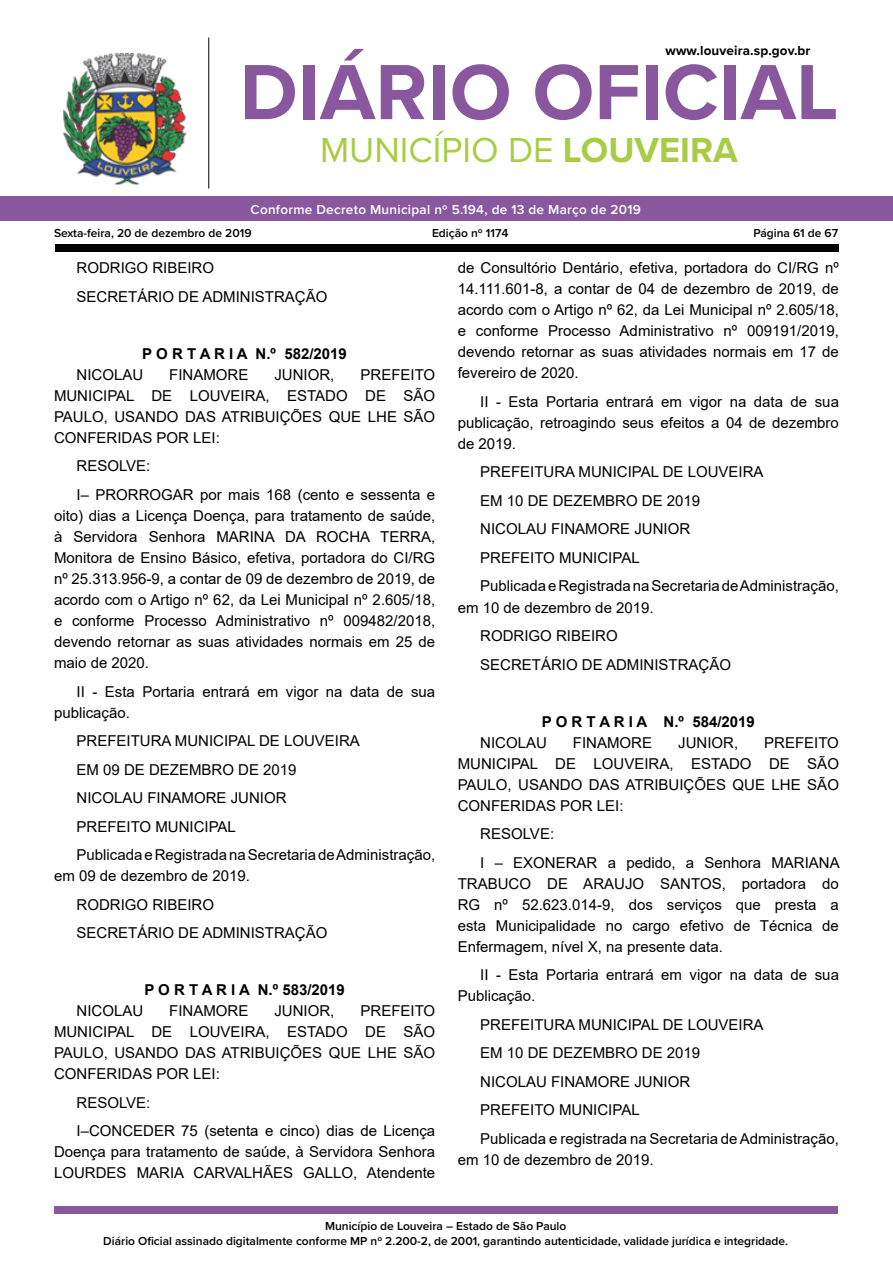
<style>
.page{position:relative;width:893px;height:1263px;background:#fff}
.page>*{position:absolute;margin:0;border:0;box-sizing:border-box;transform-origin:0 0}
.t1{font:700 81px "Proxima Nova";color:#88579d}
.t2{font:36px "Proxima Nova";color:#a7cd45}
._2_-_Corpo{font:15px/21px "Arial";color:#000;text-align:justify}
._1_-_Cabeçalho{font:700 15px "Arial";color:#000}
.t3{font:600 13.5px "Proxima Nova";letter-spacing:.02em;color:#fff}
.t4{font:700 13.5px "Proxima Nova";letter-spacing:.01em;color:#000}
.t5{font:600 12px/14.4px "Proxima Nova";color:#000;text-align:center}
.s1{font-weight:700}
</style>
<div class="page">
<div style="left:54px;top:1206px;width:783px;height:7px;background:#88579d"></div>
<img style="left:63px;top:53px;width:124px;height:132px">
<div style="left:0;top:196px;width:893px;height:24px;background:#88579d"></div>
<div style="left:56px;top:245px;width:783px;height:7px;background:#000"></div>
<hr style="left:208px;top:38px;width:1px;height:151px;background:#000">
<p class="t4" style="left:665px;top:41px;width:146px">www.louveira.sp.gov.br</p>
<h1 class="t1" style="left:240px;top:32px;width:600px">DIÁRIO OFICIAL</h1>
<h2 class="t2" style="left:320px;top:123px;width:419px">MUNICÍPIO DE <span class="s1">LOUVEIRA</span></h2>
<p class="t3" style="left:251px;top:199px;width:392px">Conforme Decreto Municipal nº 5.194, de 13 de Março de 2019</p>
<p class="t5" style="left:54px;top:226px;width:199px">Sexta-feira, 20 de dezembro de 2019</p>
<p class="t5" style="left:432px;top:226px;width:78px">Edição nº 1174</p>
<p class="t5" style="left:753px;top:226px;width:86px">Página 61 de 67</p>
<p class="_2_-_Corpo" style="left:76px;top:258px;width:139px">RODRIGO RIBEIRO</p>
<p class="_2_-_Corpo" style="left:76px;top:286px;width:252px">SECRETÁRIO DE ADMINISTRAÇÃO</p>
<p class="_1_-_Cabeçalho" style="left:142px;top:343px;width:206px">P O R T A R I A N.º 582/2019</p>
<p class="_2_-_Corpo" style="left:54px;top:364px;width:383px;text-indent:306px">PREFEITO MUNICIPAL DE LOUVEIRA, ESTADO DE SÃO PAULO, USANDO DAS ATRIBUIÇÕES QUE LHE SÃO CONFERIDAS POR LEI:</p>
<p class="_2_-_Corpo" style="left:76px;top:456px;width:75px">RESOLVE:</p>
<p class="_2_-_Corpo" style="left:54px;top:484px;width:383px;text-indent:22px">I– PRORROGAR por mais 168 (cento e sessenta e oito) dias a Licença Doença, para tratamento de saúde, à Servidora Senhora MARINA DA ROCHA TERRA, Monitora de Ensino Básico, efetiva, portadora do CI/RG nº 25.313.956-9, a contar de 09 de dezembro de 2019, de acordo com o Artigo nº 62, da Lei Municipal nº 2.605/18, e conforme Processo Administrativo nº 009482/2018, devendo retornar as suas atividades normais em 25 de maio de 2020.</p>
<p class="_2_-_Corpo" style="left:54px;top:681px;width:383px;text-indent:22px">II - Esta Portaria entrará em vigor na data de sua publicação.</p>
<p class="_2_-_Corpo" style="left:76px;top:730px;width:285px">PREFEITURA MUNICIPAL DE LOUVEIRA</p>
<p class="_2_-_Corpo" style="left:76px;top:759px;width:222px">EM 09 DE DEZEMBRO DE 2019</p>
<p class="_2_-_Corpo" style="left:76px;top:787px;width:212px">NICOLAU FINAMORE JUNIOR</p>
<p class="_2_-_Corpo" style="left:76px;top:816px;width:161px">PREFEITO MUNICIPAL</p>
<p class="_2_-_Corpo" style="left:54px;top:844px;width:383px;text-indent:22px">Publicada e Registrada na Secretaria de Administração, em 09 de dezembro de 2019.</p>
<p class="_2_-_Corpo" style="left:76px;top:894px;width:139px">RODRIGO RIBEIRO</p>
<p class="_2_-_Corpo" style="left:76px;top:922px;width:252px">SECRETÁRIO DE ADMINISTRAÇÃO</p>
<p class="_2_-_Corpo" style="left:76px;top:364px;width:68px">NICOLAU</p>
<p class="_2_-_Corpo" style="left:169px;top:364px;width:81px">FINAMORE</p>
<p class="_2_-_Corpo" style="left:274px;top:364px;width:61px">JUNIOR,</p>
<p class="_1_-_Cabeçalho" style="left:144px;top:979px;width:202px">P O R T A R I A N.º 583/2019</p>
<p class="_2_-_Corpo" style="left:54px;top:1000px;width:383px;text-indent:306px">PREFEITO MUNICIPAL DE LOUVEIRA, ESTADO DE SÃO PAULO, USANDO DAS ATRIBUIÇÕES QUE LHE SÃO CONFERIDAS POR LEI:</p>
<p class="_2_-_Corpo" style="left:76px;top:1092px;width:75px">RESOLVE:</p>
<p class="_2_-_Corpo" style="left:54px;top:1120px;width:383px;text-indent:22px">I–CONCEDER 75 (setenta e cinco) dias de Licença Doença para tratamento de saúde, à Servidora Senhora LOURDES MARIA CARVALHÃES GALLO, Atendente</p>
<p class="_2_-_Corpo" style="left:76px;top:1000px;width:68px">NICOLAU</p>
<p class="_2_-_Corpo" style="left:169px;top:1000px;width:81px">FINAMORE</p>
<p class="_2_-_Corpo" style="left:274px;top:1000px;width:61px">JUNIOR,</p>
<p class="_2_-_Corpo" style="left:458px;top:258px;width:383px">de Consultório Dentário, efetiva, portadora do CI/RG nº 14.111.601-8, a contar de 04 de dezembro de 2019, de acordo com o Artigo nº 62, da Lei Municipal nº 2.605/18, e conforme Processo Administrativo nº 009191/2019, devendo retornar as suas atividades normais em 17 de fevereiro de 2020.</p>
<p class="_2_-_Corpo" style="left:458px;top:391px;width:383px;text-indent:22px">II - Esta Portaria entrará em vigor na data de sua publicação, retroagindo seus efeitos a 04 de dezembro de 2019.</p>
<p class="_2_-_Corpo" style="left:480px;top:462px;width:285px">PREFEITURA MUNICIPAL DE LOUVEIRA</p>
<p class="_2_-_Corpo" style="left:480px;top:490px;width:222px">EM 10 DE DEZEMBRO DE 2019</p>
<p class="_2_-_Corpo" style="left:480px;top:519px;width:212px">NICOLAU FINAMORE JUNIOR</p>
<p class="_2_-_Corpo" style="left:480px;top:547px;width:161px">PREFEITO MUNICIPAL</p>
<p class="_2_-_Corpo" style="left:458px;top:576px;width:383px;text-indent:22px">Publicada e Registrada na Secretaria de Administração, em 10 de dezembro de 2019.</p>
<p class="_2_-_Corpo" style="left:480px;top:625px;width:139px">RODRIGO RIBEIRO</p>
<p class="_2_-_Corpo" style="left:480px;top:654px;width:252px">SECRETÁRIO DE ADMINISTRAÇÃO</p>
<p class="_1_-_Cabeçalho" style="left:542px;top:711px;width:215px">P O R T A R I A N.º 584/2019</p>
<p class="_2_-_Corpo" style="left:480px;top:732px;width:68px">NICOLAU</p>
<p class="_2_-_Corpo" style="left:573px;top:732px;width:81px">FINAMORE</p>
<p class="_2_-_Corpo" style="left:678px;top:732px;width:62px">JUNIOR,</p>
<p class="_2_-_Corpo" style="left:458px;top:732px;width:383px;text-indent:306px">PREFEITO MUNICIPAL DE LOUVEIRA, ESTADO DE SÃO PAULO, USANDO DAS ATRIBUIÇÕES QUE LHE SÃO CONFERIDAS POR LEI:</p>
<p class="_2_-_Corpo" style="left:480px;top:823px;width:75px">RESOLVE:</p>
<p class="_2_-_Corpo" style="left:458px;top:852px;width:384px;text-indent:22px">I – EXONERAR a pedido, a Senhora MARIANA TRABUCO DE ARAUJO SANTOS, portadora do RG nº 52.623.014-9, dos serviços que presta a esta Municipalidade no cargo efetivo de Técnica de Enfermagem, nível X, na presente data.</p>
<p class="_2_-_Corpo" style="left:458px;top:964px;width:383px;text-indent:22px">II - Esta Portaria entrará em vigor na data de sua<br>Publicação.</p>
<p class="_2_-_Corpo" style="left:480px;top:1014px;width:285px">PREFEITURA MUNICIPAL DE LOUVEIRA</p>
<p class="_2_-_Corpo" style="left:480px;top:1042px;width:222px">EM 10 DE DEZEMBRO DE 2019</p>
<p class="_2_-_Corpo" style="left:480px;top:1071px;width:212px">NICOLAU FINAMORE JUNIOR</p>
<p class="_2_-_Corpo" style="left:480px;top:1099px;width:161px">PREFEITO MUNICIPAL</p>
<p class="_2_-_Corpo" style="left:458px;top:1128px;width:383px;text-indent:22px">Publicada e registrada na Secretaria de Administração, em 10 de dezembro de 2019.</p>
<p class="t5" style="left:103px;top:1218px;width:686px">Município de Louveira – Estado de São Paulo<br>Diário Oficial assinado digitalmente conforme MP nº 2.200-2, de 2001, garantindo autenticidade, validade jurídica e integridade.</p>
</div>
